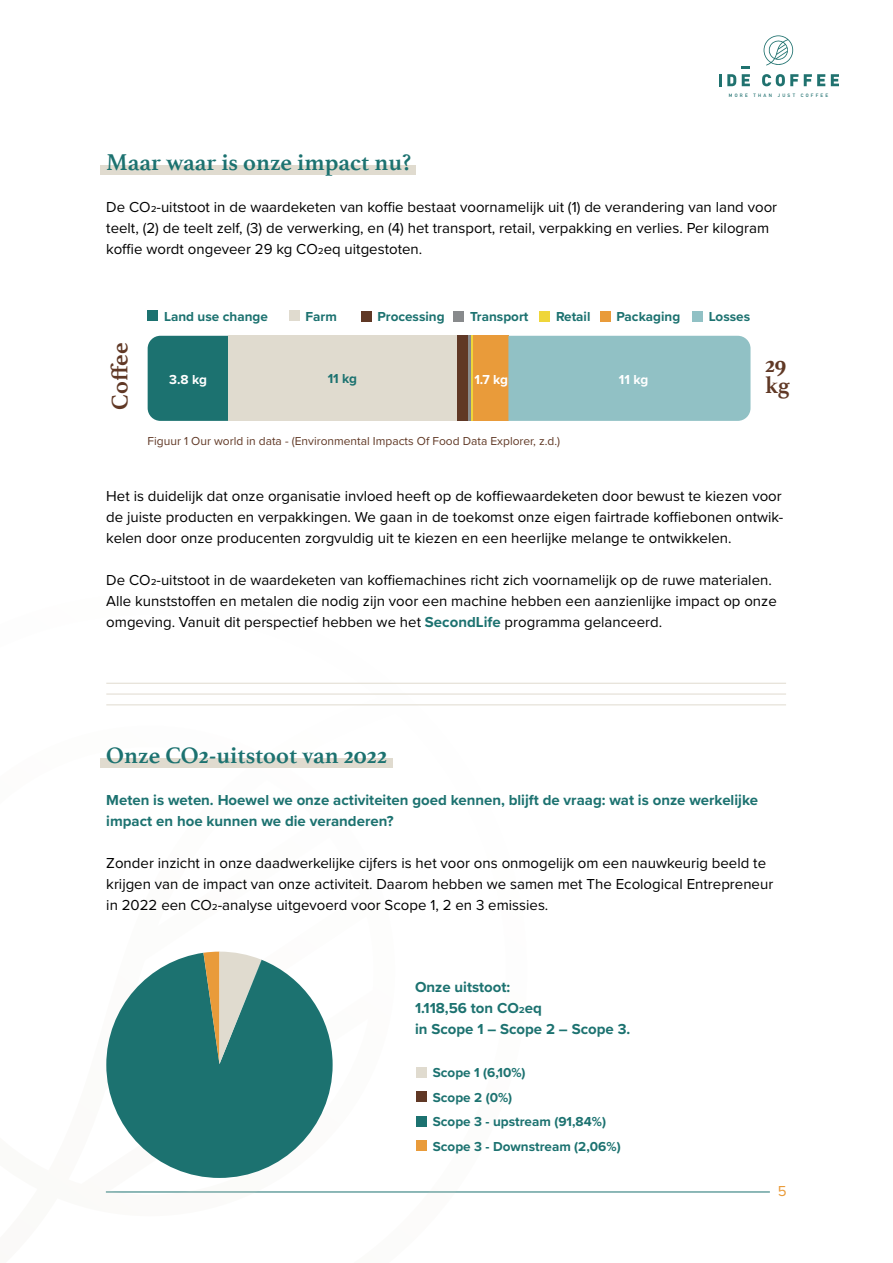
<style>
.page{position:relative;width:893px;height:1263px;background:#fff}
.page>*{position:absolute;margin:0;border:0;box-sizing:border-box;transform-origin:0 0}
.t1{font:700 24px "Athelas";color:#1c7270}
.t2{font:700 24px/21px "Athelas";color:#603825}
.t3{font:15px/21px "Proxima Nova";color:#000}
.t4{font:700 15px/21px "Proxima Nova";color:#1c7270}
.t5{font:15px "Proxima Nova";color:#e99b3a}
.t6{font:700 13.5px "Proxima Nova";color:#1c7270}
.t7{font:700 13.5px "Proxima Nova";letter-spacing:-.02em;color:#fff}
.t8{font:12px "Proxima Nova";color:#603825}
.t9{font:700 4.65px "DIN Alternate";letter-spacing:.48em;color:#217170}
.s1{font-weight:700;color:#1c7270}
</style>
<div class="page">
<svg style="left:764px;top:35px;width:29px;height:30px"></svg>
<svg style="left:719px;top:74px;width:17px;height:12px"></svg>
<svg style="left:762px;top:74px;width:36px;height:12px"></svg>
<svg style="left:804px;top:74px;width:21px;height:12px"></svg>
<svg style="left:831px;top:74px;width:8px;height:12px"></svg>
<svg style="left:742px;top:66px;width:8px;height:20px"></svg>
<hr style="left:106px;top:1191px;width:664px;height:1px;background:#1c7270">
<svg style="left:100px;top:682px;width:427px;height:511px"></svg>
<div style="left:148px;top:336px;width:80px;height:85px;background:#1c7270"></div>
<div style="left:456px;top:336px;width:12px;height:85px;background:#603825"></div>
<hr style="left:468px;top:336px;width:3px;height:85px;background:#888a8c">
<hr style="left:471px;top:336px;width:2px;height:85px;background:#efd63a">
<div style="left:473px;top:336px;width:35px;height:85px;background:#e99b3a"></div>
<div style="left:508px;top:336px;width:242px;height:85px;background:#91c1c5"></div>
<div style="left:228px;top:336px;width:228px;height:85px;background:#e0dbcf"></div>
<div style="left:100px;top:165px;width:316px;height:10px;background:#e0dbcf"></div>
<div style="left:100px;top:758px;width:293px;height:9px;background:#e0dbcf"></div>
<div style="left:148px;top:311px;width:10px;height:10px;background:#1c7270"></div>
<div style="left:289px;top:311px;width:10px;height:10px;background:#e0dbcf"></div>
<div style="left:361px;top:311px;width:10px;height:10px;background:#603825"></div>
<div style="left:453px;top:311px;width:11px;height:10px;background:#888a8c"></div>
<div style="left:539px;top:311px;width:11px;height:10px;background:#efd63a"></div>
<div style="left:600px;top:311px;width:10px;height:10px;background:#e99b3a"></div>
<div style="left:692px;top:311px;width:10px;height:10px;background:#91c1c5"></div>
<svg style="left:106px;top:953px;width:227px;height:225px;fill:#1c7270"></svg>
<svg style="left:203px;top:951px;width:59px;height:113px;background:#85a290"></svg>
<div style="left:416px;top:1067px;width:10px;height:10px;background:#e0dbcf"></div>
<div style="left:416px;top:1116px;width:10px;height:10px;background:#1c7270"></div>
<div style="left:416px;top:1092px;width:10px;height:10px;background:#603825"></div>
<div style="left:416px;top:1140px;width:10px;height:11px;background:#e99b3a"></div>
<hr style="left:106px;top:683px;width:680px;height:1px;background:#e0dbcf">
<hr style="left:106px;top:694px;width:680px;height:1px;background:#e0dbcf">
<hr style="left:106px;top:704px;width:680px;height:1px;background:#e0dbcf">
<p class="t9" style="left:729px;top:92px;width:101px">MORE THAN JUST COFFEE</p>
<h1 class="t1" style="left:106px;top:143px;width:307px">Maar waar is onze impact nu?</h1>
<p class="t3" style="left:106px;top:196px;width:672px">De CO2-uitstoot in de waardeketen van koffie bestaat voornamelijk uit (1) de verandering van land voor teelt, (2) de teelt zelf, (3) de verwerking, en (4) het transport, retail, verpakking en verlies. Per kilogram koffie wordt ongeveer 29 kg CO2eq uitgestoten.</p>
<h1 class="t2" style="left:108px;top:410px;width:69px;rotate:-90deg">Coffee</h1>
<p class="t6" style="left:164px;top:306px;width:105px">Land use change</p>
<p class="t6" style="left:305px;top:306px;width:33px">Farm</p>
<p class="t6" style="left:377px;top:307px;width:69px">Processing</p>
<p class="t6" style="left:470px;top:307px;width:60px">Transport</p>
<p class="t6" style="left:556px;top:307px;width:36px">Retail</p>
<p class="t6" style="left:616px;top:307px;width:65px">Packaging</p>
<p class="t6" style="left:709px;top:307px;width:43px">Losses</p>
<p class="t7" style="left:169px;top:369px;width:39px">3.8 kg</p>
<p class="t6" style="left:328px;top:369px;width:31px">11 kg</p>
<p class="t7" style="left:619px;top:369px;width:31px">11 kg</p>
<p class="t7" style="left:474px;top:369px;width:35px">1.7 kg</p>
<p class="t8" style="left:148px;top:432px;width:414px">Figuur 1 Our world in data - (Environmental Impacts Of Food Data Explorer, z.d.)</p>
<h1 class="t2" style="left:765px;top:353px;width:27px">29 kg</h1>
<p class="t3" style="left:106px;top:485px;width:679px;text-align:justify">Het is duidelijk dat onze organisatie invloed heeft op de koffiewaardeketen door bewust te kiezen voor de juiste producten en verpakkingen. We gaan in de toekomst onze eigen fairtrade koffiebonen ontwik&shy;kelen door onze producenten zorgvuldig uit te kiezen en een heerlijke melange te ontwikkelen.</p>
<p class="t3" style="left:106px;top:569px;width:672px">De CO2-uitstoot in de waardeketen van koffiemachines richt zich voornamelijk op de ruwe materialen.<br>Alle kunststoffen en metalen die nodig zijn voor een machine hebben een aanzienlijke impact op onze omgeving. Vanuit dit perspectief hebben we het <span class="s1">SecondLife</span> programma gelanceerd.</p>
<h1 class="t1" style="left:106px;top:735px;width:282px">Onze CO2-uitstoot van 2022</h1>
<p class="t4" style="left:106px;top:789px;width:653px">Meten is weten. Hoewel we onze activiteiten goed kennen, blijft de vraag: wat is onze werkelijke impact en hoe kunnen we die veranderen?</p>
<p class="t3" style="left:106px;top:851px;width:668px">Zonder inzicht in onze daadwerkelijke cijfers is het voor ons onmogelijk om een nauwkeurig beeld te krijgen van de impact van onze activiteit. Daarom hebben we samen met The Ecological Entrepreneur in 2022 een CO2-analyse uitgevoerd voor Scope 1, 2 en 3 emissies.</p>
<p class="t4" style="left:415px;top:976px;width:217px">Onze uitstoot:<br>1.118,56 ton CO2eq<br>in Scope 1 – Scope 2 – Scope 3.</p>
<p class="t6" style="left:433px;top:1063px;width:94px">Scope 1 (6,10%)</p>
<p class="t6" style="left:433px;top:1112px;width:175px">Scope 3 - upstream (91,84%)</p>
<p class="t6" style="left:433px;top:1087px;width:81px">Scope 2 (0%)</p>
<p class="t6" style="left:433px;top:1136px;width:189px">Scope 3 - Downstream (2,06%)</p>
<p class="t5" style="left:778px;top:1180px;width:10px">5</p>
</div>
